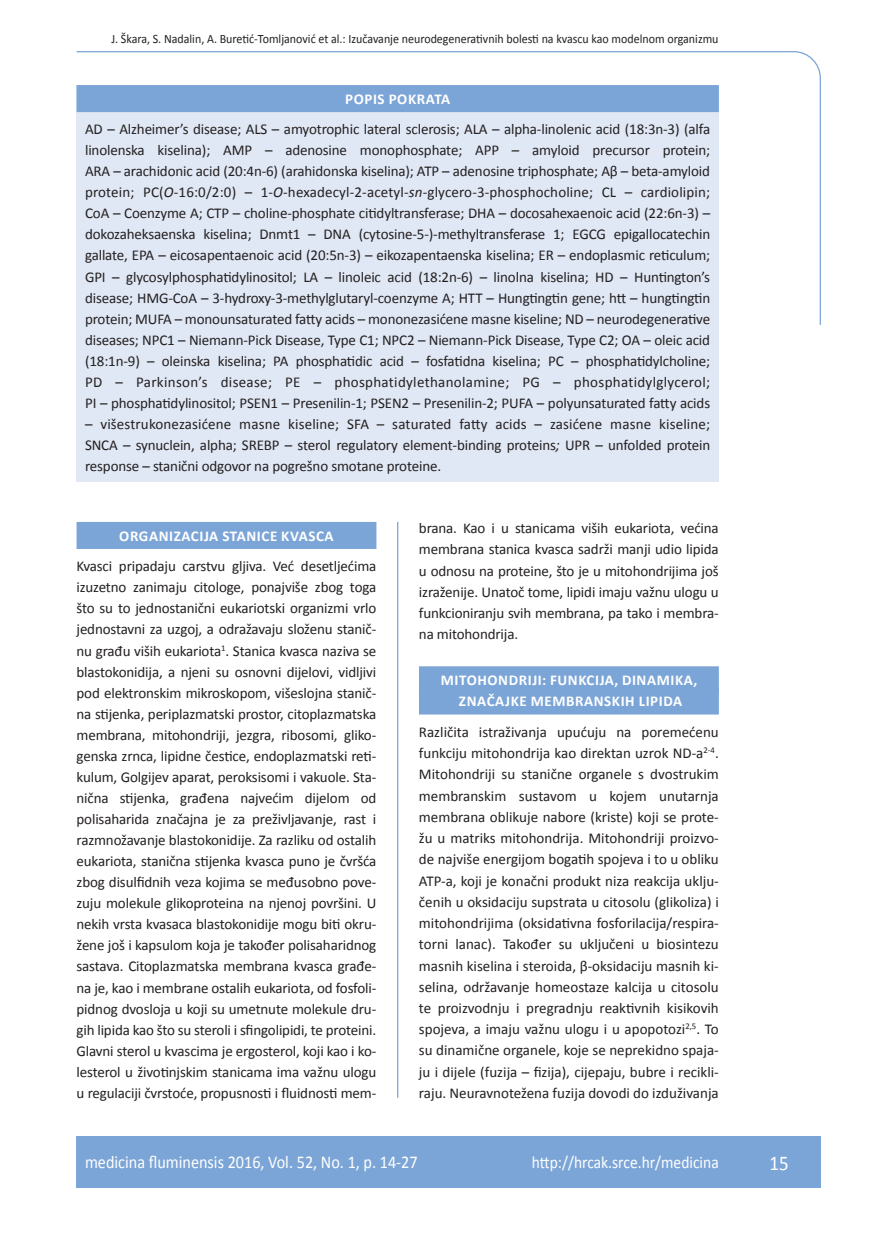
<style>
.page{position:relative;width:872px;height:1234px;background:#fff}
.page>*{position:absolute;margin:0;border:0;box-sizing:border-box;transform-origin:0 0}
.t1{font:21px "Calibri";color:#fff;scale:.9 1}
.t2{font:18px "Calibri";color:#fff;scale:.9 1}
.t3{font:17.25px "Calibri";color:#fff;scale:.9 1}
.t4{font:15px/21px "Calibri";letter-spacing:-.01em;color:#231f20;text-align:justify}
.t5{font:700 15px/21.1px "Calibri";letter-spacing:.04em;color:#fff;text-align:center}
.t6{font:12.75px "Calibri";color:#231f20;scale:.94 1}
.s1{font-style:italic}
</style>
<div class="page">
<svg style="left:76px;top:51px;width:745px;height:275px"></svg>
<hr style="left:397px;top:522px;width:1px;height:575px;background:#7ca5d7">
<div style="left:77px;top:1135px;width:744px;height:51px;background:#7ca5d7"></div>
<div style="left:77px;top:85px;width:642px;height:397px;background:#e0e8f5"></div>
<div style="left:77px;top:85px;width:642px;height:27px;background:#7ca5d7"></div>
<div style="left:419px;top:666px;width:300px;height:27px;background:#7ca5d7"></div>
<div style="left:419px;top:687px;width:300px;height:27px;background:#7ca5d7"></div>
<div style="left:77px;top:522px;width:299px;height:27px;background:#7ca5d7"></div>
<p class="t6" style="left:111px;top:30px;width:647px">J. Škara, S. Nadalin, A. Buretić-Tomljanović et al.: Izučavanje neurodegenerativnih bolesti na kvascu kao modelnom organizmu</p>
<p class="t5" style="left:345px;top:88px;width:90px">POPIS POKRATA</p>
<p class="t4" style="left:85px;top:118px;width:626px">AD – Alzheimer’s disease; ALS – amyotrophic lateral sclerosis; ALA – alpha-linolenic acid (18:3n-3) (alfa linolenska kiselina); AMP – adenosine monophosphate; APP – amyloid precursor protein; ARA – arachidonic acid (20:4n-6) (arahidonska kiselina); ATP – adenosine triphosphate; Aβ – beta-amyloid protein; PC(<span class="s1">O</span>-16:0/2:0) – 1-<span class="s1">O</span>-hexadecyl-2-acetyl-<span class="s1">sn</span>-glycero-3-phosphocholine; CL – cardiolipin; CoA – Coenzyme A; CTP – choline-phosphate citidyltransferase; DHA – docosahexaenoic acid (22:6n-3) – dokozaheksaenska kiselina; Dnmt1 – DNA (cytosine-5-)-methyltransferase 1; EGCG epigallocatechin gallate, EPA – eicosapentaenoic acid (20:5n-3) – eikozapentaenska kiselina; ER – endoplasmic reticulum; GPI – glycosylphosphatidylinositol; LA – linoleic acid (18:2n-6) – linolna kiselina; HD – Huntington’s disease; HMG-CoA – 3-hydroxy-3-methylglutaryl-coenzyme A; HTT – Hungtingtin gene; htt – hungtingtin protein; MUFA – monounsaturated fatty acids – mononezasićene masne kiseline; ND – neurodegenerative diseases; NPC1 – Niemann-Pick Disease, Type C1; NPC2 – Niemann-Pick Disease, Type C2; OA – oleic acid (18:1n-9) – oleinska kiselina; PA phosphatidic acid – fosfatidna kiselina; PC – phosphatidylcholine; PD – Parkinson’s disease; PE – phosphatidylethanolamine; PG – phosphatidylglycerol; PI – phosphatidylinositol; PSEN1 – Presenilin-1; PSEN2 – Presenilin-2; PUFA – polyunsaturated fatty acids</p>
<p class="t4" style="left:85px;top:412px;width:626px">– višestrukonezasićene masne kiseline; SFA – saturated fatty acids – zasićene masne kiseline; SNCA – synuclein, alpha; SREBP – sterol regulatory element<span class="s1">-</span>binding proteins<span class="s1">;</span> UPR – unfolded protein response – stanični odgovor na pogrešno smotane proteine.</p>
<p class="t5" style="left:119px;top:524px;width:216px">ORGANIZACIJA STANICE KVASCA</p>
<p class="t4" style="left:77px;top:555px;width:301px">Kvasci pripadaju carstvu gljiva. Već desetljećima izuzetno zanimaju citologe, ponajviše zbog toga što su to jednostanični eukariotski organizmi vrlo jednostavni za uzgoj, a odražavaju složenu stanič&shy;nu građu viših eukariota<sup>1</sup>. Stanica kvasca naziva se blastokonidija, a njeni su osnovni dijelovi, vidljivi pod elektronskim mikroskopom, višeslojna stanič&shy;na stijenka, periplazmatski prostor, citoplazmatska membrana, mitohondriji, jezgra, ribosomi, gliko&shy;genska zrnca, lipidne čestice, endoplazmatski reti&shy;kulum, Golgijev aparat, peroksisomi i vakuole. Sta&shy;nična stijenka, građena najvećim dijelom od polisaharida značajna je za preživljavanje, rast i razmnožavanje blastokonidije. Za razliku od ostalih eukariota, stanična stijenka kvasca puno je čvršća zbog disulfidnih veza kojima se međusobno pove&shy;zuju molekule glikoproteina na njenoj površini. U nekih vrsta kvasaca blastokonidije mogu biti okru&shy;žene još i kapsulom koja je također polisaharidnog sastava. Citoplazmatska membrana kvasca građe&shy;na je, kao i membrane ostalih eukariota, od fosfoli&shy;pidnog dvosloja u koji su umetnute molekule dru&shy;gih lipida kao što su steroli i sfingolipidi, te proteini.<br>Glavni sterol u kvascima je ergosterol, koji kao i ko&shy;lesterol u životinjskim stanicama ima važnu ulogu u regulaciji čvrstoće, propusnosti i fluidnosti mem-</p>
<p class="t4" style="left:419px;top:517px;width:301px">brana. Kao i u stanicama viših eukariota, većina membrana stanica kvasca sadrži manji udio lipida u odnosu na proteine, što je u mitohondrijima još izraženije. Unatoč tome, lipidi imaju važnu ulogu u funkcioniranju svih membrana, pa tako i membra&shy;na mitohondrija.</p>
<p class="t5" style="left:441px;top:668px;width:258px">MITOHONDRIJI: FUNKCIJA, DINAMIKA,<br>ZNAČAJKE MEMBRANSKIH LIPIDA</p>
<p class="t4" style="left:419px;top:720px;width:301px">Različita istraživanja upućuju na poremećenu funkciju mitohondrija kao direktan uzrok ND-a<sup>2-4</sup>.<br>Mitohondriji su stanične organele s dvostrukim membranskim sustavom u kojem unutarnja membrana oblikuje nabore (kriste) koji se prote&shy;žu u matriks mitohondrija. Mitohondriji proizvo&shy;de najviše energijom bogatih spojeva i to u obliku ATP-a, koji je konačni produkt niza reakcija uklju&shy;čenih u oksidaciju supstrata u citosolu (glikoliza) i mitohondrijima (oksidativna fosforilacija/respira&shy;torni lanac). Također su uključeni u biosintezu masnih kiselina i steroida, β-oksidaciju masnih ki&shy;selina, održavanje homeostaze kalcija u citosolu te proizvodnju i pregradnju reaktivnih kisikovih spojeva, a imaju važnu ulogu i u apopotozi<sup>2,5</sup>. To su dinamične organele, koje se neprekidno spaja&shy;ju i dijele (fuzija – fizija), cijepaju, bubre i recikli&shy;raju. Neuravnotežena fuzija dovodi do izduživanja</p>
<p class="t2" style="left:85px;top:1150px;width:371px">medicina fluminensis 2016, Vol. 52, No. 1, p. 14-27</p>
<p class="t3" style="left:532px;top:1151px;width:209px">http://hrcak.srce.hr/medicina</p>
<h1 class="t1" style="left:769px;top:1149px;width:23px">15</h1>
</div>
